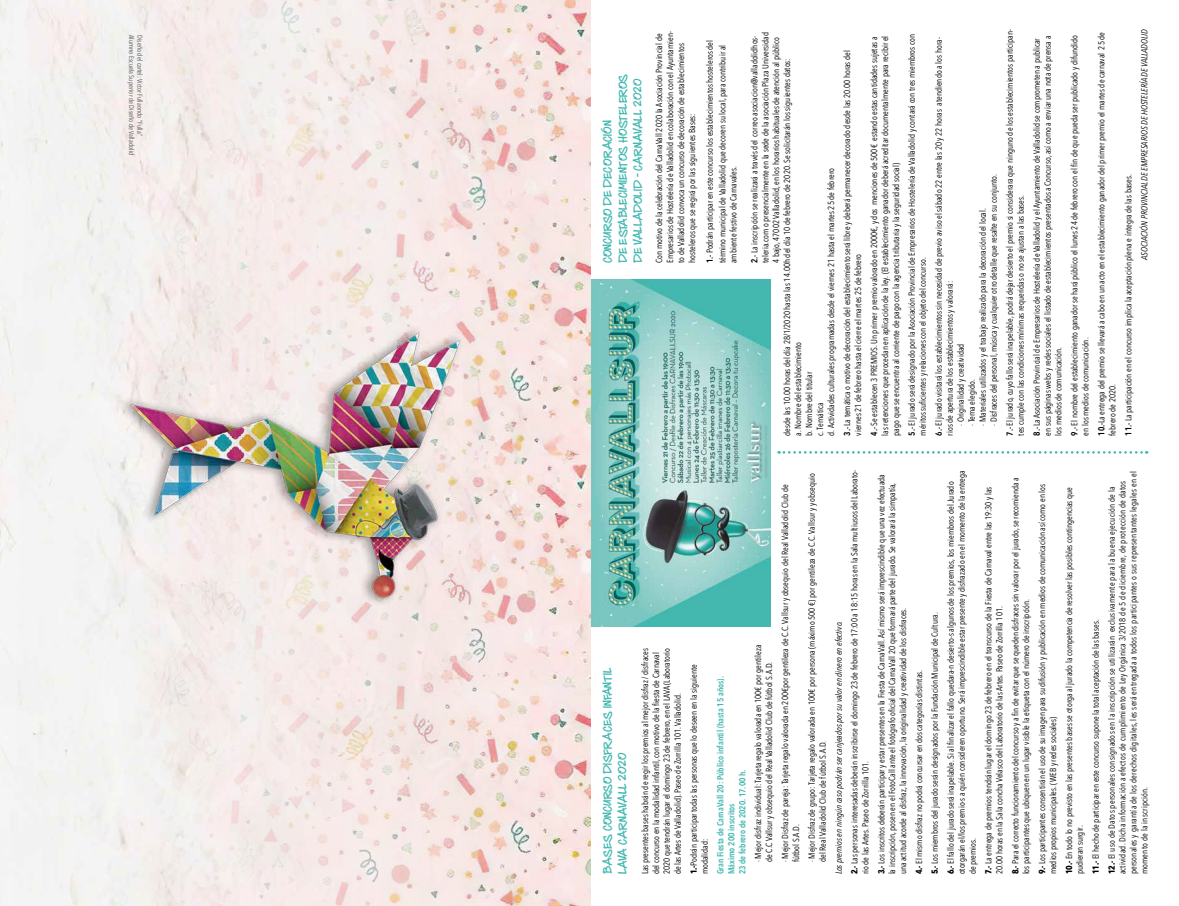
<style>
.page{position:relative;width:1179px;height:906px;background:#fff}
.page>*{position:absolute;margin:0;border:0;box-sizing:border-box;transform-origin:0 0}
.t1{font:12.25px/15.1px "Marky Marker NFW01";color:#42b8b0}
.t2{font:8.75px/10.9px "Avenir Next Condensed";color:#000}
.t3{font:8.75px/10.9px "Avenir Next Condensed";letter-spacing:.02em;color:#000}
.t4{font:600 8.75px/10.9px "Avenir Next Condensed";color:#42b8b0}
.t5{font:7px "Avenir Next Condensed";color:#575756}
.s1{font-weight:600}
.s2{font-style:italic}
.s3{font-weight:700}
</style>
<div class="page">
<img style="left:590px;top:279px;width:180px;height:347px">
<svg style="left:778px;top:451px;width:368px;height:2px"></svg>
<img style="left:0;top:0;width:590px;height:905px">
<img style="left:63px;top:73px;width:495px;height:769px">
<p class="t5" style="left:138px;top:35px;width:122px;rotate:90deg">Alumno Escuela Superior de Diseño de Valladolid</p>
<p class="t5" style="left:146px;top:35px;width:102px;rotate:90deg">Diseño del cartel: Víctor Fullaondo “Fulla”</p>
<h1 class="t1" style="left:599px;top:263px;width:191px;rotate:-90deg">CONCURSO DE DECORACIÓN<br>DE ESTABLECIMIENTOS HOSTELEROS<br>DE VALLADOLID - CARNAVALL 2020</h1>
<p class="t2" style="left:653px;top:263px;width:233px;rotate:-90deg">Con motivo de la celebración del CarnaVall 2020 la Asociación Provincial de Empresarios de Hostelería de Valladolid en colaboración con el Ayuntamien&shy;to de Valladolid convoca un concurso de decoración de establecimientos hosteleros que se regirá por las siguientes Bases:</p>
<p class="t2" style="left:702px;top:263px;width:225px;line-height:12.7px;rotate:-90deg"><span class="s1">1.-</span> Podrán participar en este concurso los establecimientos hosteleros del término municipal de Valladolid que decoren su local, para contribuir al</p>
<p class="t2" style="left:727px;top:263px;width:99px;rotate:-90deg">ambiente festivo de Carnavales.</p>
<p class="t2" style="left:748px;top:263px;width:229px;rotate:-90deg"><span class="s1">2.-</span> La inscripción se realizará a través del correo asociacion@valladolidhos-</p>
<p class="t2" style="left:759px;top:263px;width:232px;rotate:-90deg">teleria.com o presencialmente en la sede de la asociación Plaza Universidad</p>
<p class="t2" style="left:770px;top:263px;width:227px;rotate:-90deg">4 bajo, 47002 Valladolid, en los horarios habituales de atención al público</p>
<p class="t2" style="left:841px;top:435px;width:387px;rotate:-90deg"><span class="s1">3.-</span> La temática o motivo de decoración del establecimiento será libre y deberá permanecer decorado desde las 20.00 horas del viernes 21 de febrero hasta el cierre el martes 25 de febrero</p>
<p class="t2" style="left:781px;top:435px;width:379px;rotate:-90deg">desde las 10.00 horas del día 28/1/2020 hasta las 14.00h del día 10 de febrero de 2020. Se solicitarán los siguientes datos:</p>
<p class="t2" style="left:825px;top:435px;width:269px;rotate:-90deg">d. Actividades culturales programadas desde el viernes 21 hasta el martes 25 de febrero</p>
<p class="t2" style="left:792px;top:435px;width:95px;rotate:-90deg">a. Nombre del establecimiento</p>
<p class="t2" style="left:803px;top:435px;width:65px;rotate:-90deg">b. Nombre del titular</p>
<p class="t2" style="left:814px;top:435px;width:34px;rotate:-90deg">c. Temática</p>
<p class="t2" style="left:1003px;top:435px;width:407px;rotate:-90deg"><span class="s1">7.-</span> El jurado, cuyo fallo será inapelable, podrá dejar desierto el premio si considerara que ninguno de los establecimientos participan&shy;tes cumple con las condiciones mínimas requeridas o no se ajustan a las bases.</p>
<p class="t2" style="left:1030px;top:435px;width:401px;rotate:-90deg"><span class="s1">8.-</span> La Asociación Provincial de Empresarios de Hostelería de Valladolid y el Ayuntamiento de Valladolid se comprometen a publicar en sus páginas webs y redes sociales el listado de establecimientos presentados a Concurso, así como a enviar una nota de prensa a los medios de comunicación.</p>
<p class="t2" style="left:1068px;top:435px;width:402px;rotate:-90deg"><span class="s1">9.-</span> El nombre del establecimiento ganador se hará público el lunes 24 de febrero con el fin de que pueda ser publicado y difundido en los medios de comunicación.</p>
<p class="t2" style="left:1095px;top:435px;width:405px;rotate:-90deg"><span class="s1">10.-</span>La entrega del premio se llevará a cabo en un acto en el establecimiento ganador del primer premio el martes de carnaval 25 de febrero de 2020.</p>
<p class="t2" style="left:1119px;top:260px;width:232px;line-height:15.9px;text-indent:-176px;rotate:-90deg"><span class="s1">11.-</span> La participación en el concurso implica la aceptación plena e íntegra de las bases.<br><span class="s2">ASOCIACIÓN PROVINCIAL DE EMPRESARIOS DE HOSTELERÍA DE VALLADOLID</span></p>
<p class="t2" style="left:868px;top:435px;width:401px;text-align:justify;rotate:-90deg"><span class="s1">4.-</span> Se establecen 3 PREMIOS. Un primer premio valorado en 2000€, y dos menciones de 500€ estando estas cantidades sujetas a las retenciones que procedan en aplicación de la ley. (El establecimiento ganador deberá acreditar documentalmente para recibir el pago que se encuentra al corriente de pago con la agencia tributaria y la seguridad social)</p>
<p class="t2" style="left:905px;top:435px;width:403px;rotate:-90deg"><span class="s1">5.-</span> El jurado será designado por la Asociación Provincial de Empresarios de Hostelería de Valladolid y contará con tres miembros con méritos suficientes y relaciones con el objeto del concurso.</p>
<p class="t2" style="left:932px;top:435px;width:399px;rotate:-90deg"><span class="s1">6.-</span> El jurado visitará los establecimientos sin necesidad de previo aviso el sábado 22 entre las 20 y 22 horas atendiendo a los hora-</p>
<p class="t2" style="left:987px;top:425px;width:253px;rotate:-90deg">· Disfraces del personal, música y cualquier otro detalle que resalte en su conjunto.</p>
<p class="t2" style="left:976px;top:425px;width:219px;rotate:-90deg">· Materiales utilizados y el trabajo realizado para la decoración del local.</p>
<p class="t2" style="left:943px;top:435px;width:156px;rotate:-90deg">rios de apertura de los establecimientos y valorará:</p>
<p class="t2" style="left:954px;top:425px;width:84px;rotate:-90deg">· Originalidad y creatividad</p>
<p class="t2" style="left:965px;top:425px;width:48px;rotate:-90deg">· Tema elegido.</p>
<h1 class="t1" style="left:599px;top:874px;width:208px;rotate:-90deg">BASES CONCURSO DISFRACES INFANTIL<br>LAVA CarnaVall 2020</h1>
<p class="t2" style="left:639px;top:874px;width:228px;rotate:-90deg">Las presentes bases habrán de regir los premios al mejor disfraz / disfraces del concurso en la modalidad infantil, con motivo de la fiesta de Carnaval 2020 que tendrán lugar el domingo 23 de febrero, en el LAVA (Laboratorio de las Artes de Valladolid). Paseo de Zorrilla 101. Valladolid.</p>
<p class="t2" style="left:687px;top:874px;width:212px;rotate:-90deg"><span class="s3">1.-</span>Podrán participar todas las personas que lo deseen en la siguiente modalidad:</p>
<p class="t4" style="left:714px;top:874px;width:200px;rotate:-90deg">Gran Fiesta de CarnaVall 20: Público infantil (hasta 15 años).<br>Máximo 200 inscritos<br>23 de febrero de 2020. 17.00 h.</p>
<p class="t2" style="left:779px;top:861px;width:379px;rotate:-90deg">· Mejor Disfraz de pareja: Tarjeta regalo valorada en 200€por gentileza de C.C. Vallsur y obsequio del Real Valladolid Club de fútbol S.A.D.</p>
<p class="t2" style="left:805px;top:861px;width:390px;rotate:-90deg">· Mejor Disfraz de grupo: Tarjeta regalo valorada en 100€ por persona (máximo 500 €) por gentileza de C.C. Vallsur y y obsequio del Real Valladolid Club de fútbol S.A.D.</p>
<p class="t2" style="left:830px;top:874px;width:406px;line-height:15.8px;rotate:-90deg"><span class="s2">Los premios en ningún caso podrán ser canjeados por su valor en dinero en efectivo.<br></span><span class="s3">2.-</span> Las personas interesadas deberán inscribirse el domingo 23 de febrero de 17:00 a 18:15 horas en la Sala multiusos del Laborato-</p>
<p class="t2" style="left:856px;top:874px;width:401px;line-height:15.8px;rotate:-90deg">rio de las Artes. Paseo de Zorrilla 101.<br><span class="s3">3.-</span> Los inscritos deberán participar y estar presentes en la Fiesta de CarnaVall. Así mismo será imprescindible que una vez efectuada</p>
<p class="t2" style="left:886px;top:874px;width:393px;rotate:-90deg">la inscripción, posen en el FotoCall ante el fotógrafo oficial del CarnaVall 20 que formará parte del jurado. Se valorará la simpatía, una actitud acorde al disfraz, la innovación, la originalidad y creatividad de los disfraces.</p>
<p class="t2" style="left:910px;top:874px;width:394px;line-height:15.8px;rotate:-90deg"><span class="s3">4.-</span> El mismo disfraz no podrá concursar en dos categorías distintas.<br><span class="s3">5.-</span> Los miembros del jurado serán designados por la Fundación Municipal de Cultura.<br><span class="s3">6.-</span> El fallo del jurado será inapelable. Si al finalizar el fallo quedara-n desierto-s algunos de los premios, los miembros del Jurado</p>
<p class="t2" style="left:955px;top:874px;width:405px;rotate:-90deg">otorgarán el/los premio-s a quién consideren oportuno. Será imprescindible estar presente y disfrazado en el momento de la entrega de premios.</p>
<p class="t3" style="left:1116px;top:874px;width:405px;rotate:-90deg">actividad. Dicha información a efectos de cumplimiento de Ley Orgánica 3/2018 de 5 de diciembre, de protección de datos personales y garantía de los derechos digitales, les será entregada a todos los participantes o sus representantes legales en el momento de la inscripción.</p>
<p class="t2" style="left:982px;top:874px;width:389px;rotate:-90deg"><span class="s3">7.-</span> La entrega de premios tendrán lugar el domingo 23 de febrero en el transcurso de la Fiesta de Carnaval entre las 19:30 y las<br>20.00 horas en la Sala concha Velasco del Laboratorio de las Artes. Paseo de Zorrilla 101.</p>
<p class="t2" style="left:1009px;top:874px;width:399px;rotate:-90deg"><span class="s3">8.-</span> Para el correcto funcionamiento del concurso y a fin de evitar que se queden disfraces sin valorar por el jurado, se recomienda a los participantes que ubiquen en un lugar visible la etiqueta con el número de inscripción.</p>
<p class="t2" style="left:1036px;top:874px;width:392px;rotate:-90deg"><span class="s3">9.-</span> Los participantes consentirán el uso de su imagen para su difusión y publicación en medios de comunicación así como en los medios propios municipales. (WEB y redes sociales)</p>
<p class="t2" style="left:1062px;top:874px;width:389px;rotate:-90deg"><span class="s3">10.-</span> En todo lo no previsto en las presentes bases se otorga al jurado la competencia de resolver las posibles contingencias que pudieran surgir.</p>
<p class="t3" style="left:1087px;top:874px;width:389px;line-height:15.8px;rotate:-90deg"><span class="s3">11.-</span> El hecho de participar en este concurso supone la total aceptación de las bases.<br><span class="s3">12.-</span> El uso de Datos personales consignados en la inscripción se utilizarán exclusivamente para la buena ejecución de la</p>
<p class="t2" style="left:752px;top:861px;width:219px;rotate:-90deg">· Mejor disfraz individual: Tarjeta regalo valorada en 100€ por gentileza de C.C Vallsur y obsequio del Real Valladolid Club de fútbol S.A.D.</p>
</div>
